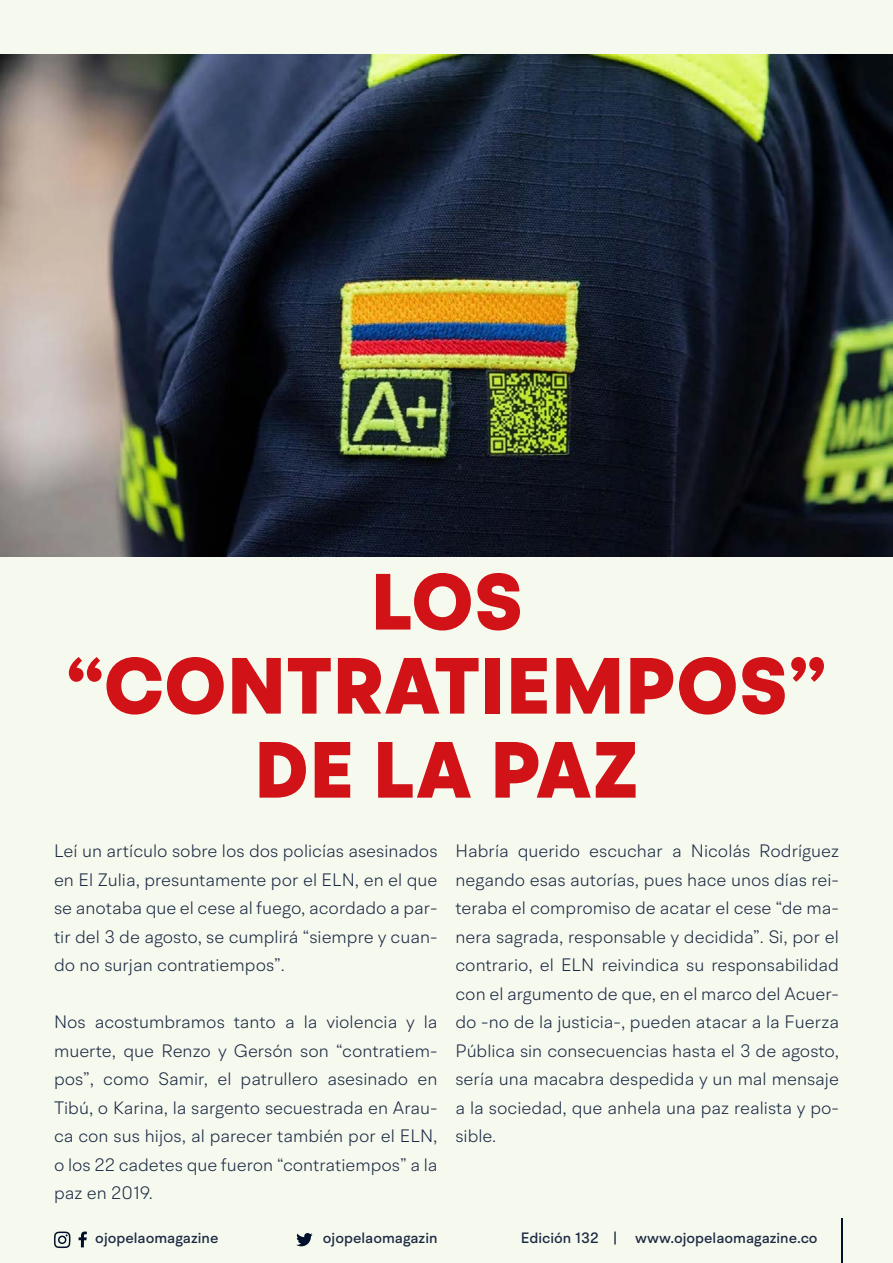
<style>
.page{position:relative;width:893px;height:1263px;background:#f6f9ee}
.page>*{position:absolute;margin:0;border:0;box-sizing:border-box;transform-origin:0 0}
.t1{font:900 79.5px/84px "BR Hendrix";letter-spacing:.01em;color:#d11217;text-align:center}
.t2{font:300 18px/28.5px "BR Hendrix";color:#1b2943;text-align:justify}
.t3{font:500 15px "BR Hendrix";color:#1b2943}
</style>
<div class="page">
<svg style="left:296px;top:1233px;width:17px;height:13px"></svg>
<svg style="left:79px;top:1231px;width:8px;height:16px"></svg>
<svg style="left:54px;top:1231px;width:17px;height:17px"></svg>
<hr style="left:841px;top:1219px;width:1px;height:44px;background:#000f2b">
<img style="left:0;top:54px;width:893px;height:502px">
<h1 class="t1" style="left:66px;top:562px;width:761px">LOS “CONTRATIEMPOS”<br>DE LA PAZ</h1>
<p class="t2" style="left:54px;top:837px;width:385px">Leí un artículo sobre los dos policías asesinados en El Zulia, presuntamente por el ELN, en el que se anotaba que el cese al fuego, acordado a par&shy;tir del 3 de agosto, se cumplirá “siempre y cuan&shy;do no surjan contratiempos”.</p>
<p class="t2" style="left:54px;top:1008px;width:385px">Nos acostumbramos tanto a la violencia y la muerte, que Renzo y Gersón son “contratiem&shy;pos”, como Samir, el patrullero asesinado en Tibú, o Karina, la sargento secuestrada en Arau&shy;ca con sus hijos, al parecer también por el ELN, o los 22 cadetes que fueron “contratiempos” a la paz en 2019.</p>
<p class="t2" style="left:455px;top:837px;width:385px">Habría querido escuchar a Nicolás Rodríguez negando esas autorías, pues hace unos días rei&shy;teraba el compromiso de acatar el cese “de ma&shy;nera sagrada, responsable y decidida”. Si, por el contrario, el ELN reivindica su responsabilidad con el argumento de que, en el marco del Acuer&shy;do -no de la justicia-, pueden atacar a la Fuerza Pública sin consecuencias hasta el 3 de agosto, sería una macabra despedida y un mal mensaje a la sociedad, que anhela una paz realista y po&shy;sible.</p>
<p class="t3" style="left:95px;top:1229px;width:125px">ojopelaomagazine</p>
<p class="t3" style="left:323px;top:1229px;width:116px">ojopelaomagazin</p>
<p class="t3" style="left:521px;top:1229px;width:298px">Edición 132 | www.ojopelaomagazine.co</p>
</div>
